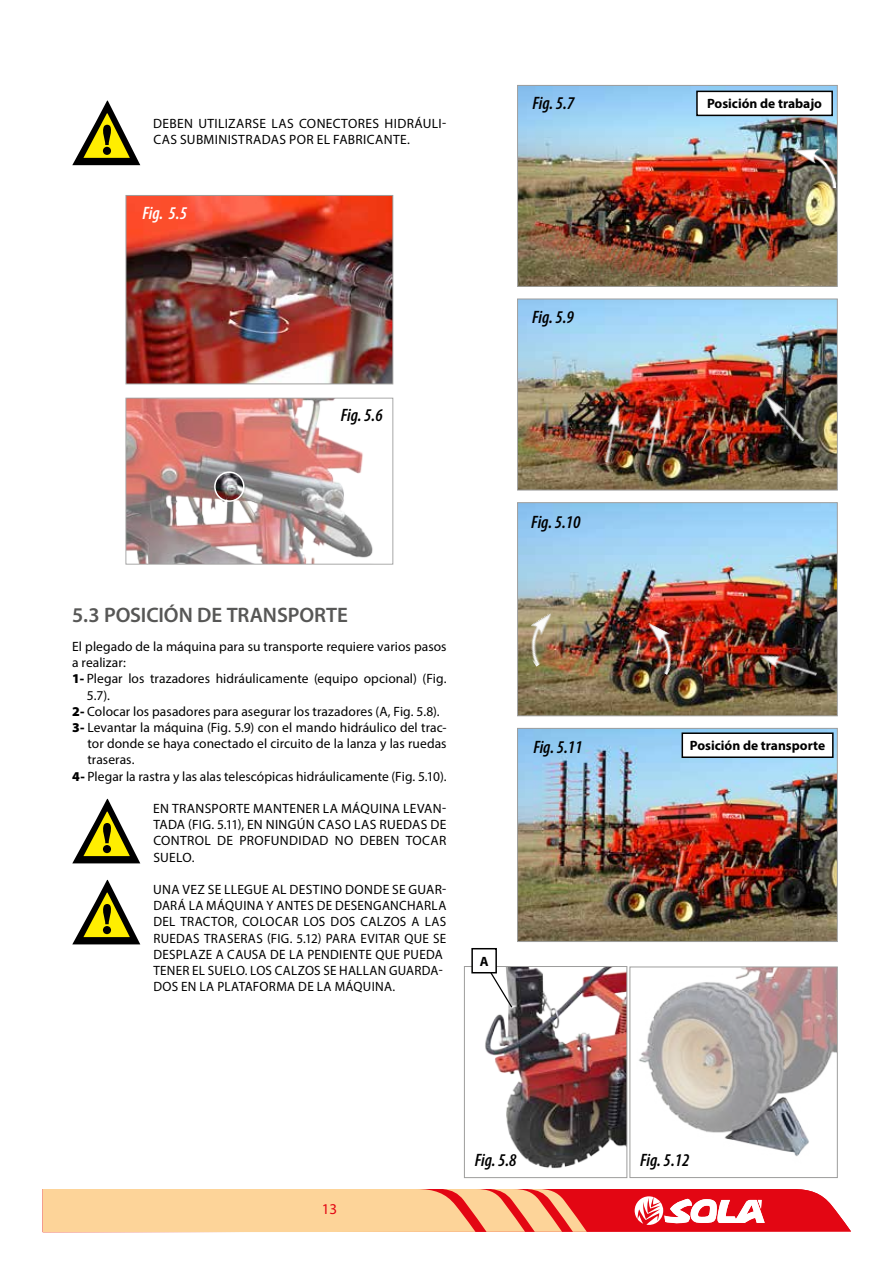
<style>
.page{position:relative;width:893px;height:1263px;background:#fff}
.page>*{position:absolute;margin:0;border:0;box-sizing:border-box;transform-origin:0 0}
.t1{font:600 21px "Myriad Pro";letter-spacing:-.005em;color:#575756}
.t2{font:italic 600 condensed 18px "Myriad Pro";color:#000}
.t3{font:italic 600 condensed 18px "Myriad Pro";color:#fff}
.t4{font:15px "Myriad Pro";color:#e30613}
.t5{font:13.5px/16.2px "Myriad Pro";letter-spacing:.01em;color:#000}
.t6{font:700 13.5px "Myriad Pro";color:#000}
.s1{font-weight:900}
</style>
<div class="page">
<svg style="left:43px;top:1189px;width:808px;height:43px;background:#f59776"></svg>
<img style="left:125px;top:195px;width:269px;height:190px">
<img style="left:126px;top:398px;width:267px;height:166px">
<div style="left:214px;top:471px;width:31px;height:31px;border:2px solid #fff;border-radius:50%"></div>
<svg style="left:72px;top:101px;width:68px;height:64px"></svg>
<div style="left:103px;top:147px;width:8px;height:8px;background:#000;border-radius:50%"></div>
<svg style="left:72px;top:799px;width:68px;height:64px"></svg>
<div style="left:103px;top:845px;width:8px;height:8px;background:#000;border-radius:50%"></div>
<svg style="left:72px;top:880px;width:68px;height:64px"></svg>
<div style="left:103px;top:926px;width:8px;height:8px;background:#000;border-radius:50%"></div>
<img style="left:517px;top:298px;width:321px;height:193px">
<img style="left:640px;top:406px;width:25px;height:60px">
<img style="left:759px;top:392px;width:49px;height:54px">
<img style="left:599px;top:403px;width:24px;height:60px">
<img style="left:517px;top:502px;width:321px;height:214px">
<img style="left:759px;top:650px;width:59px;height:31px">
<img style="left:631px;top:622px;width:54px;height:53px">
<img style="left:517px;top:613px;width:54px;height:53px">
<img style="left:517px;top:728px;width:321px;height:214px">
<div style="left:682px;top:733px;width:151px;height:24px;background:#fff"></div>
<div style="left:682px;top:732px;width:152px;height:26px;border:2px solid #000"></div>
<img style="left:517px;top:85px;width:321px;height:202px">
<img style="left:794px;top:150px;width:41px;height:37px">
<div style="left:697px;top:91px;width:135px;height:24px;background:#fff"></div>
<div style="left:696px;top:91px;width:137px;height:25px;border:2px solid #000"></div>
<img style="left:464px;top:966px;width:374px;height:212px">
<div style="left:472px;top:949px;width:24px;height:24px;background:#fff"></div>
<div style="left:471px;top:948px;width:26px;height:25px;border:2px solid #000"></div>
<p class="t5" style="left:153px;top:115px;width:295px">DEBEN UTILIZARSE LAS CONECTORES HIDRÁULI-<br>CAS SUBMINISTRADAS POR EL FABRICANTE.</p>
<h2 class="t3" style="left:143px;top:202px;width:46px">Fig. 5.5</h2>
<h2 class="t2" style="left:341px;top:404px;width:43px">Fig. 5.6</h2>
<h1 class="t1" style="left:72px;top:602px;width:277px">5.3 POSICIÓN DE TRANSPORTE</h1>
<p class="t5" style="left:72px;top:638px;width:376px">El plegado de la máquina para su transporte requiere varios pasos</p>
<p class="t5" style="left:72px;top:654px;width:55px">a realizar:</p>
<p class="t5" style="left:72px;top:671px;width:376px"><span class="s1">1-</span> Plegar los trazadores hidráulicamente (equipo opcional) (Fig.</p>
<p class="t5" style="left:87px;top:687px;width:24px">5.7).</p>
<p class="t5" style="left:72px;top:703px;width:369px"><span class="s1">2-</span> Colocar los pasadores para asegurar los trazadores (A, Fig. 5.8).</p>
<p class="t5" style="left:72px;top:719px;width:376px"><span class="s1">3-</span> Levantar la máquina (Fig. 5.9) con el mando hidráulico del trac-</p>
<p class="t5" style="left:87px;top:735px;width:361px">tor donde se haya conectado el circuito de la lanza y las ruedas</p>
<p class="t5" style="left:87px;top:752px;width:49px">traseras.</p>
<p class="t5" style="left:72px;top:768px;width:376px"><span class="s1">4-</span> Plegar la rastra y las alas telescópicas hidráulicamente (Fig. 5.10).</p>
<p class="t5" style="left:153px;top:800px;width:295px;text-align:justify">EN TRANSPORTE MANTENER LA MÁQUINA LEVAN-TADA (FIG. 5.11), EN NINGÚN CASO LAS RUEDAS DE CONTROL DE PROFUNDIDAD NO DEBEN TOCAR SUELO.</p>
<p class="t5" style="left:153px;top:881px;width:295px">UNA VEZ SE LLEGUE AL DESTINO DONDE SE GUAR-DARÁ LA MÁQUINA Y ANTES DE DESENGANCHARLA DEL TRACTOR, COLOCAR LOS DOS CALZOS A LAS RUEDAS TRASERAS (FIG. 5.12) PARA EVITAR QUE SE DESPLAZE A CAUSA DE LA PENDIENTE QUE PUEDA TENER EL SUELO. LOS CALZOS SE HALLAN GUARDA-DOS EN LA PLATAFORMA DE LA MÁQUINA.</p>
<p class="t6" style="left:480px;top:952px;width:10px">A</p>
<h2 class="t2" style="left:532px;top:92px;width:43px">Fig. 5.7</h2>
<p class="t6" style="left:707px;top:95px;width:116px">Posición de trabajo</p>
<h2 class="t2" style="left:532px;top:306px;width:43px">Fig. 5.9</h2>
<h2 class="t2" style="left:531px;top:511px;width:51px">Fig. 5.10</h2>
<h2 class="t2" style="left:533px;top:736px;width:51px">Fig. 5.11</h2>
<p class="t6" style="left:690px;top:737px;width:137px">Posición de transporte</p>
<p class="t4" style="left:322px;top:1199px;width:17px">13</p>
<h2 class="t2" style="left:475px;top:1149px;width:43px">Fig. 5.8</h2>
<h2 class="t2" style="left:640px;top:1149px;width:51px">Fig. 5.12</h2>
</div>
